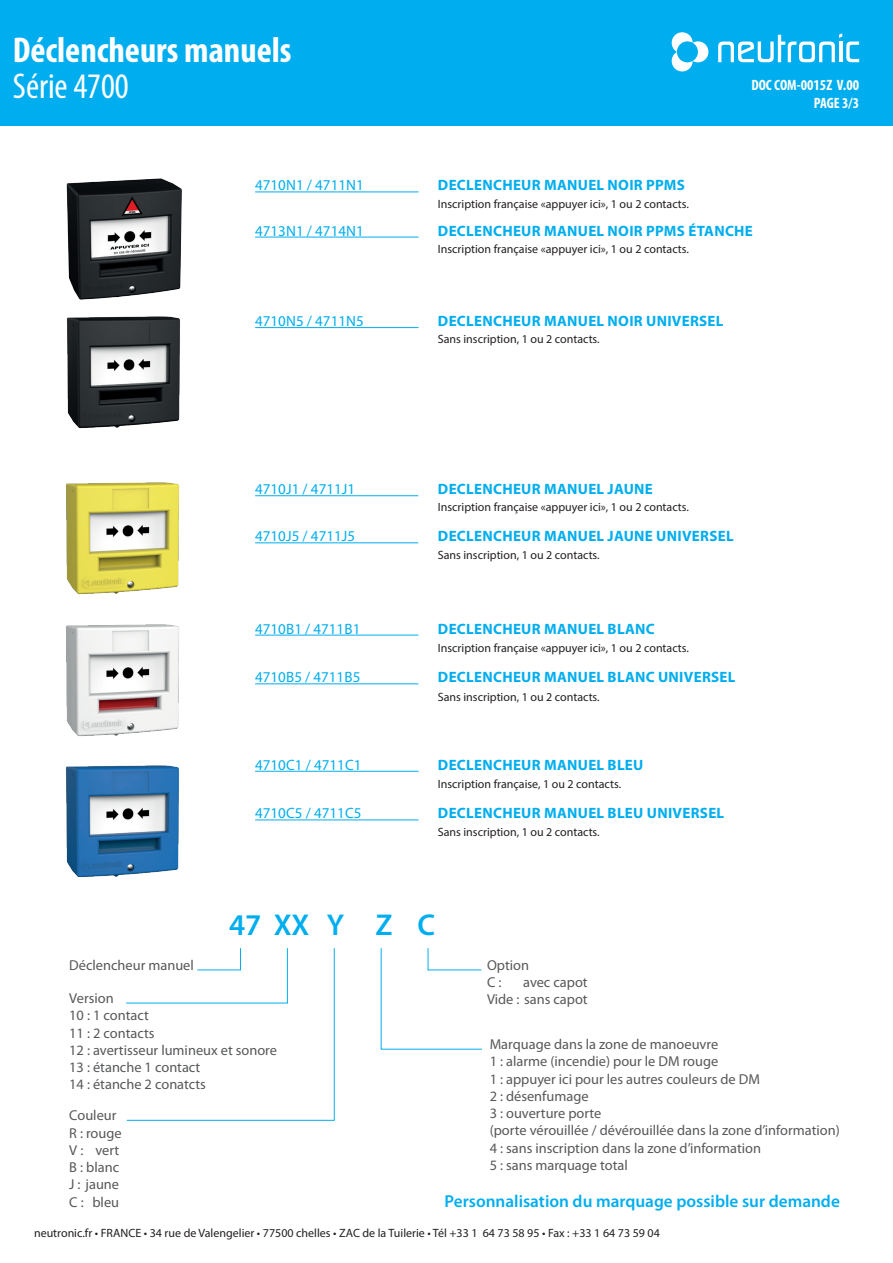
<style>
.page{position:relative;width:893px;height:1263px;background:#fff}
.page>*{position:absolute;margin:0;border:0;box-sizing:border-box;transform-origin:0 0}
.t1{font:700 condensed 36px "Myriad Pro";color:#fff}
.t2{font:condensed 36px "Myriad Pro";color:#fff}
.t3{font:600 30.15px "Myriad Pro";color:#00aeef}
.t4{font:600 17.25px "Myriad Pro";color:#00aeef}
.t5{font:700 15px "Myriad Pro";letter-spacing:.02em;color:#00aeef}
.t6{font:15px "Myriad Pro";color:#00aeef}
.t7{font:700 condensed 15px/18px "Myriad Pro";color:#fff;text-align:right}
.t8{font:14.4px/17.2px "Myriad Pro";color:#57585a}
.t9{font:12px "Myriad Pro";color:#231f20}
</style>
<div class="page">
<div style="left:0;top:0;width:893px;height:126px;background:#00aeef"></div>
<svg style="left:718px;top:33px;width:141px;height:29px"></svg>
<svg style="left:671px;top:32px;width:37px;height:40px"></svg>
<hr style="left:255px;top:495px;width:163px;height:1px;background:#00aeef">
<hr style="left:255px;top:542px;width:163px;height:1px;background:#00aeef">
<hr style="left:255px;top:327px;width:163px;height:1px;background:#00aeef">
<hr style="left:255px;top:683px;width:163px;height:1px;background:#00aeef">
<hr style="left:255px;top:635px;width:163px;height:1px;background:#00aeef">
<hr style="left:255px;top:771px;width:163px;height:1px;background:#00aeef">
<hr style="left:255px;top:819px;width:164px;height:1px;background:#00aeef">
<img style="left:66px;top:482px;width:113px;height:112px">
<img style="left:66px;top:178px;width:116px;height:122px">
<img style="left:66px;top:624px;width:113px;height:112px">
<img style="left:66px;top:765px;width:113px;height:113px">
<hr style="left:255px;top:192px;width:163px;height:1px;background:#00aeef">
<hr style="left:255px;top:237px;width:163px;height:1px;background:#00aeef">
<img style="left:67px;top:316px;width:113px;height:112px">
<svg style="left:126px;top:948px;width:209px;height:173px"></svg>
<svg style="left:380px;top:948px;width:102px;height:102px"></svg>
<h1 class="t1" style="left:13px;top:28px;width:280px">Déclencheurs manuels</h1>
<h1 class="t2" style="left:13px;top:65px;width:118px">Série 4700</h1>
<p class="t7" style="left:751px;top:76px;width:109px">DOC COM-0015Z V.00<br>PAGE 3/3</p>
<p class="t6" style="left:255px;top:176px;width:110px">4710N1 / 4711N1</p>
<p class="t6" style="left:255px;top:221px;width:110px">4713N1 / 4714N1</p>
<p class="t5" style="left:438px;top:176px;width:247px">DECLENCHEU R MANUEL NOIR PPMS</p>
<p class="t5" style="left:438px;top:221px;width:270px">DECLENCHEU R MANUEL NOIR PPMS ÉTANCH</p>
<p class="t5" style="left:745px;top:221px;width:10px">E</p>
<p class="t9" style="left:438px;top:196px;width:253px">Inscription française «appuyer ici», 1 ou 2 contacts.</p>
<p class="t9" style="left:438px;top:241px;width:253px">Inscription française «appuyer ici», 1 ou 2 contacts.</p>
<p class="t6" style="left:255px;top:312px;width:110px">4710N5 / 4711N5</p>
<p class="t5" style="left:438px;top:311px;width:286px">DECLENCHEU R MANUEL NOIR UNIVERSEL</p>
<p class="t9" style="left:438px;top:332px;width:163px">Sans inscription, 1 ou 2 contacts.</p>
<p class="t6" style="left:255px;top:480px;width:102px">4710j1 / 4711j1</p>
<p class="t6" style="left:255px;top:527px;width:102px">4710j5 / 4711j5</p>
<p class="t5" style="left:438px;top:479px;width:215px">DECLENCHEU R MANUEL JAUNE</p>
<p class="t5" style="left:438px;top:526px;width:296px">DECLENCHEU R MANUEL JAUNE UNIVERSEL</p>
<p class="t9" style="left:438px;top:500px;width:253px">Inscription française «appuyer ici», 1 ou 2 contacts.</p>
<p class="t9" style="left:438px;top:547px;width:163px">Sans inscription, 1 ou 2 contacts.</p>
<p class="t6" style="left:255px;top:619px;width:107px">4710b1 / 4711b1</p>
<p class="t5" style="left:438px;top:619px;width:190px">DECLENCHEU R MANUEL BLANC</p>
<p class="t9" style="left:438px;top:641px;width:253px">Inscription française «appuyer ici», 1 ou 2 contacts.</p>
<p class="t6" style="left:255px;top:668px;width:107px">4710b5 / 4711b5</p>
<p class="t5" style="left:438px;top:667px;width:190px">DECLENCHEU R MANUEL BLANC</p>
<p class="t5" style="left:658px;top:667px;width:78px">UNIVERSEL</p>
<p class="t9" style="left:438px;top:690px;width:163px">Sans inscription, 1 ou 2 contacts.</p>
<p class="t6" style="left:255px;top:755px;width:108px">4710C1 / 4711C1</p>
<p class="t6" style="left:255px;top:804px;width:108px">4710C5 / 4711C5</p>
<p class="t5" style="left:438px;top:755px;width:207px">DECLENCHEU R MANUEL BLEU</p>
<p class="t5" style="left:438px;top:803px;width:287px">DECLENCHEUR MANUEL BLEU UNIVERSEL</p>
<p class="t9" style="left:438px;top:776px;width:185px">Inscription française, 1 ou 2 contacts.</p>
<p class="t9" style="left:438px;top:825px;width:163px">Sans inscription, 1 ou 2 contacts.</p>
<h2 class="t3" style="left:229px;top:906px;width:208px">47 XX Y Z C</h2>
<p class="t8" style="left:69px;top:956px;width:126px">Déclencheur manuel</p>
<p class="t8" style="left:69px;top:989px;width:209px">Version<br>10 : 1 contact<br>11 : 2 contacts<br>12 : avertisseur lumineux et sonore<br>13 : étanche 1 contact<br>14 : étanche 2 conatcts</p>
<p class="t8" style="left:69px;top:1106px;width:54px">Couleur<br>R : rouge<br>V : vert<br>B : blanc<br>J : jaune<br>C : bleu</p>
<p class="t8" style="left:487px;top:956px;width:44px">Option<br>C :</p>
<p class="t8" style="left:487px;top:973px;width:102px;text-align:right">avec capot<br>Vide : sans capot</p>
<p class="t8" style="left:490px;top:1035px;width:352px">Marquage dans la zone de manoeuvre<br>1 : alarme (incendie) pour le DM rouge<br>1 : appuyer ici pour les autres couleurs de DM<br>2 : désenfumage<br>3 : ouverture porte<br>(porte vérouillée / dévérouillée dans la zone d’information)<br>4 : sans inscription dans la zone d’information<br>5 : sans marquage total</p>
<h3 class="t4" style="left:445px;top:1190px;width:397px">Personnalisation du marquage possible sur demande</h3>
<p class="t9" style="left:34px;top:1226px;width:627px">neutronic.fr • FRANCE • 34 rue de Valengelier • 77500 chelles • ZAC de la Tuilerie • Tél +33 1 64 73 58 95 • Fax : +33 1 64 73 59 04</p>
</div>
